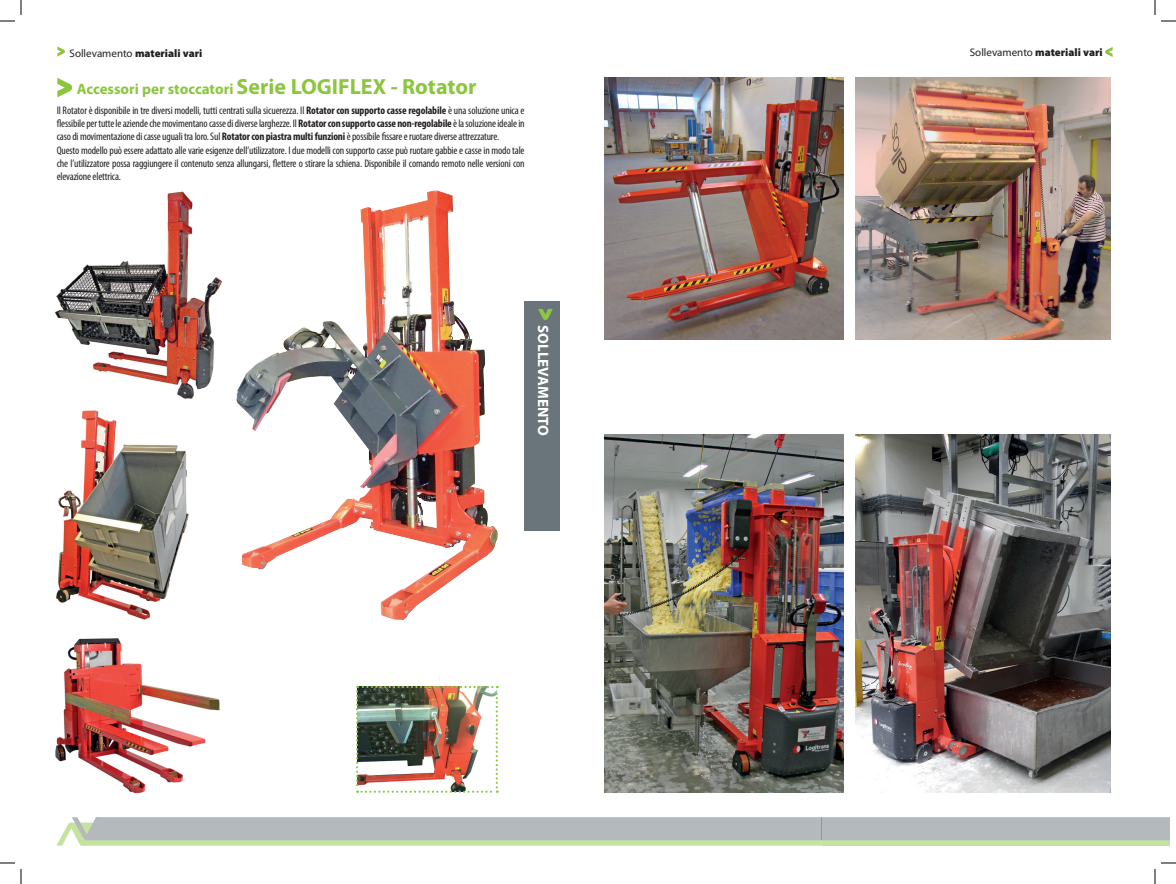
<style>
.page{position:relative;width:1176px;height:884px;background:#fff}
.page>*{position:absolute;margin:0;border:0;box-sizing:border-box;transform-origin:0 0}
.t1{font:700 15px "Myriad Pro";color:#8bc63e}
.t2{font:700 15px "Myriad Pro";color:#fff}
.t3{font:condensed 11px/13.2px "Myriad Pro";letter-spacing:-.015em;color:#231f20}
.t4{font:900 11px "Myriad Pro";color:#231f20}
.s1{font-weight:400}
.s2{font-size:22px}
.s3{font-weight:700}
</style>
<div class="page">
<div style="left:524px;top:302px;width:36px;height:229px;background:#6a747b"></div>
<svg style="left:538px;top:309px;width:15px;height:11px"></svg>
<svg style="left:57px;top:47px;width:8px;height:10px"></svg>
<img style="left:55px;top:191px;width:167px;height:208px">
<svg style="left:57px;top:78px;width:15px;height:19px"></svg>
<img style="left:56px;top:410px;width:133px;height:210px">
<img style="left:356px;top:686px;width:142px;height:107px">
<img style="left:55px;top:638px;width:165px;height:156px">
<img style="left:236px;top:190px;width:221px;height:379px">
<img style="left:605px;top:78px;width:239px;height:261px">
<img style="left:605px;top:435px;width:239px;height:357px">
<img style="left:855px;top:435px;width:255px;height:357px">
<img style="left:855px;top:78px;width:255px;height:261px">
<svg style="left:1105px;top:47px;width:7px;height:10px"></svg>
<svg style="left:56px;top:817px;width:1113px;height:29px;background:#b9c3b8"></svg>
<svg style="left:0;top:0;width:22px;height:22px"></svg>
<svg style="left:0;top:862px;width:22px;height:22px"></svg>
<svg style="left:1154px;top:0;width:22px;height:22px"></svg>
<svg style="left:1154px;top:862px;width:22px;height:22px"></svg>
<p class="t4" style="left:70px;top:45px;width:134px"><span class="s1">Sollevamento</span> materiali vari</p>
<h1 class="t1" style="left:77px;top:79px;width:401px">Accessori per stoccatori <span class="s2">Serie LOGIFLEX - Rotator</span></h1>
<p class="t3" style="left:57px;top:104px;width:469px">Il Rotator è disponibile in tre diversi modelli, tutti centrati sulla sicuerezza. Il <span class="s3">Rotator con supporto casse regolabile</span> è una soluzione unica e flessibile per tutte le aziende che movimentano casse di diverse larghezze. Il <span class="s3">Rotator con supporto casse non-regolabile</span> è la soluzione ideale in caso di movimentazione di casse uguali tra loro. Sul <span class="s3">Rotator con piastra multi funzioni</span> è possibile fissare e ruotare diverse attrezzature.<br>Questo modello può essere adattato alle varie esigenze dell’utilizzatore. I due modelli con supporto casse può ruotare gabbie e casse in modo tale che l’utilizzatore possa raggiungere il contenuto senza allungarsi, flettere o stirare la schiena. Disponibile il comando remoto nelle versioni con elevazione elettrica.</p>
<h1 class="t2" style="left:553px;top:325px;width:112px;rotate:90deg">SOLLEVAMENTO</h1>
<p class="t4" style="left:970px;top:44px;width:134px"><span class="s1">Sollevamento</span> materiali vari</p>
</div>
